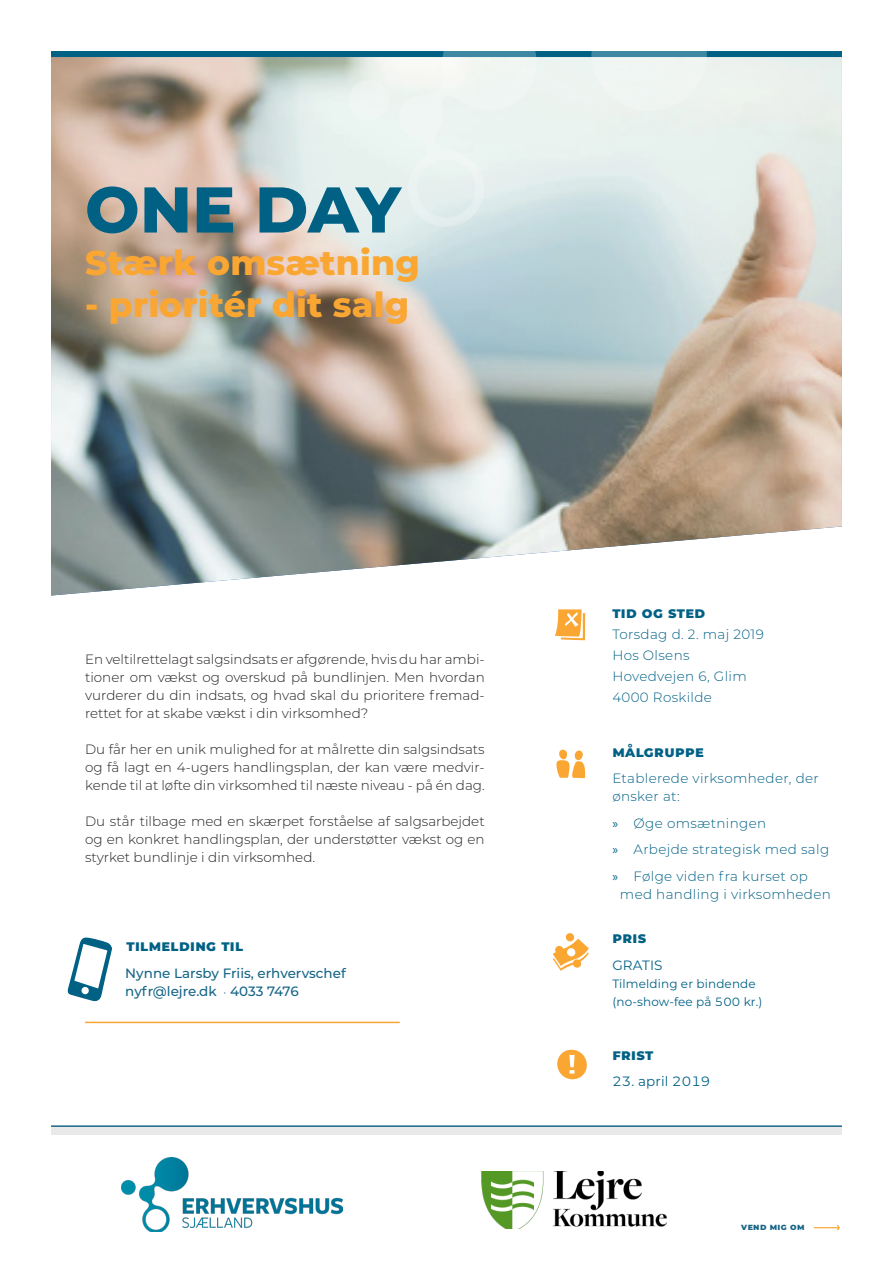
<style>
.page{position:relative;width:893px;height:1263px;background:#fff}
.page>*{position:absolute;margin:0;border:0;box-sizing:border-box;transform-origin:0 0}
.t1{font:800 64.5px "Montserrat";color:#006185}
.t2{font:800 34.5px "Montserrat";letter-spacing:.005em;color:#faa633}
.mellemrubrik{font:800 15px "Montserrat";letter-spacing:.025em;color:#006185}
.brødtekst{font:300 13.5px/18px "Montserrat";color:#231f20;text-align:justify}
.mellemrubrik-2{font:300 13.5px/21px "Montserrat";letter-spacing:.025em;color:#006185}
.brødtekst-2{font:500 13.5px/18px "Montserrat";color:#166586}
.faktaboks{font:13.5px "Montserrat";letter-spacing:.01em;color:#006185}
.faktaboks-2{font:12px/18px "Montserrat";letter-spacing:.01em;color:#006185}
.mellemrubrik-3{font:800 9px "Montserrat";letter-spacing:.04em;color:#166586}
.s1{font-weight:400;font-size:11.25px}
.s2{font-family:"Myriad Pro";font-weight:400}
</style>
<div class="page">
<img style="left:51px;top:57px;width:791px;height:538px">
<svg style="left:814px;top:1225px;width:26px;height:5px"></svg>
<hr style="left:85px;top:1022px;width:315px;height:1px;background:#faa633">
<svg style="left:67px;top:937px;width:46px;height:65px"></svg>
<div style="left:81px;top:987px;width:8px;height:7px;background:#fff;border-radius:50%"></div>
<svg style="left:557px;top:1049px;width:30px;height:30px"></svg>
<svg style="left:553px;top:939px;width:36px;height:32px"></svg>
<div style="left:566px;top:933px;width:8px;height:8px;background:#faa633;border-radius:50%"></div>
<svg style="left:556px;top:749px;width:29px;height:29px"></svg>
<svg style="left:555px;top:609px;width:30px;height:31px"></svg>
<div style="left:51px;top:1127px;width:791px;height:7px;background:#e9e9e9"></div>
<hr style="left:51px;top:1125px;width:791px;height:2px;background:#166586">
<div style="left:51px;top:51px;width:791px;height:6px;background:#006185"></div>
<svg style="left:347px;top:51px;width:382px;height:177px;fill:#e9f2ee"></svg>
<img style="left:121px;top:1157px;width:222px;height:75px">
<img style="left:481px;top:1171px;width:186px;height:58px">
<p class="t1" style="left:85px;top:162px;width:317px">ONE DAY</p>
<p class="t2" style="left:85px;top:237px;width:336px">Stærk omsætning</p>
<p class="t2" style="left:85px;top:279px;width:326px">- prioritér dit salg</p>
<p class="brødtekst" style="left:85px;top:650px;width:401px">En veltilrettelagt salgsindsats er afgørende, hvis du har ambi&shy;tioner om vækst og overskud på bundlinjen. Men hvordan vurderer du din indsats, og hvad skal du prioritere fremad&shy;rettet for at skabe vækst i din virksomhed?</p>
<p class="brødtekst" style="left:85px;top:740px;width:401px">Du får her en unik mulighed for at målrette din salgsindsats og få lagt en 4-ugers handlingsplan, der kan være medvir&shy;kende til at løfte din virksomhed til næste niveau - på én dag.</p>
<p class="brødtekst" style="left:85px;top:812px;width:401px">Du står tilbage med en skærpet forståelse af salgsarbejdet og en konkret handlingsplan, der understøtter vækst og en styrket bundlinje i din virksomhed.</p>
<p class="mellemrubrik" style="left:126px;top:935px;width:111px">Tilmelding TIL</p>
<p class="brødtekst-2" style="left:125px;top:964px;width:222px">Nynne Larsby Friis, erhvervschef nyfr@lejre.dk <span class="s1">·</span> 4033 7476</p>
<p class="mellemrubrik" style="left:612px;top:602px;width:94px">Tid og sted</p>
<p class="mellemrubrik-2" style="left:612px;top:624px;width:153px">Torsdag d. 2. maj 2019<br>Hos Olsens<br>Hovedvejen 6, Glim<br>4000 Roskilde</p>
<p class="mellemrubrik" style="left:612px;top:740px;width:92px">MÅLGRUPPE</p>
<p class="mellemrubrik-2" style="left:612px;top:769px;width:208px;line-height:18px">Etablerede virksomheder, der ønsker at:</p>
<p class="mellemrubrik-2" style="left:612px;top:812px;width:155px"><span class="s2">»</span> Øge omsætningen</p>
<p class="mellemrubrik-2" style="left:612px;top:839px;width:218px"><span class="s2">»</span> Arbejde strategisk med salg</p>
<p class="mellemrubrik-2" style="left:620px;top:867px;width:212px;line-height:18px;text-indent:-8px"><span class="s2">»</span> Følge viden fra kurset op med handling i virksomheden</p>
<p class="mellemrubrik" style="left:612px;top:927px;width:28px">PRIS</p>
<p class="faktaboks" style="left:612px;top:956px;width:52px">GRATIS</p>
<p class="faktaboks-2" style="left:612px;top:974px;width:152px">Tilmelding er bindende (no-show-fee på 500 kr.)</p>
<p class="mellemrubrik" style="left:612px;top:1043px;width:43px">FRIST</p>
<p class="faktaboks" style="left:612px;top:1072px;width:100px">23. april 2019</p>
<p class="mellemrubrik-3" style="left:741px;top:1220px;width:65px">vend mig om</p>
</div>
